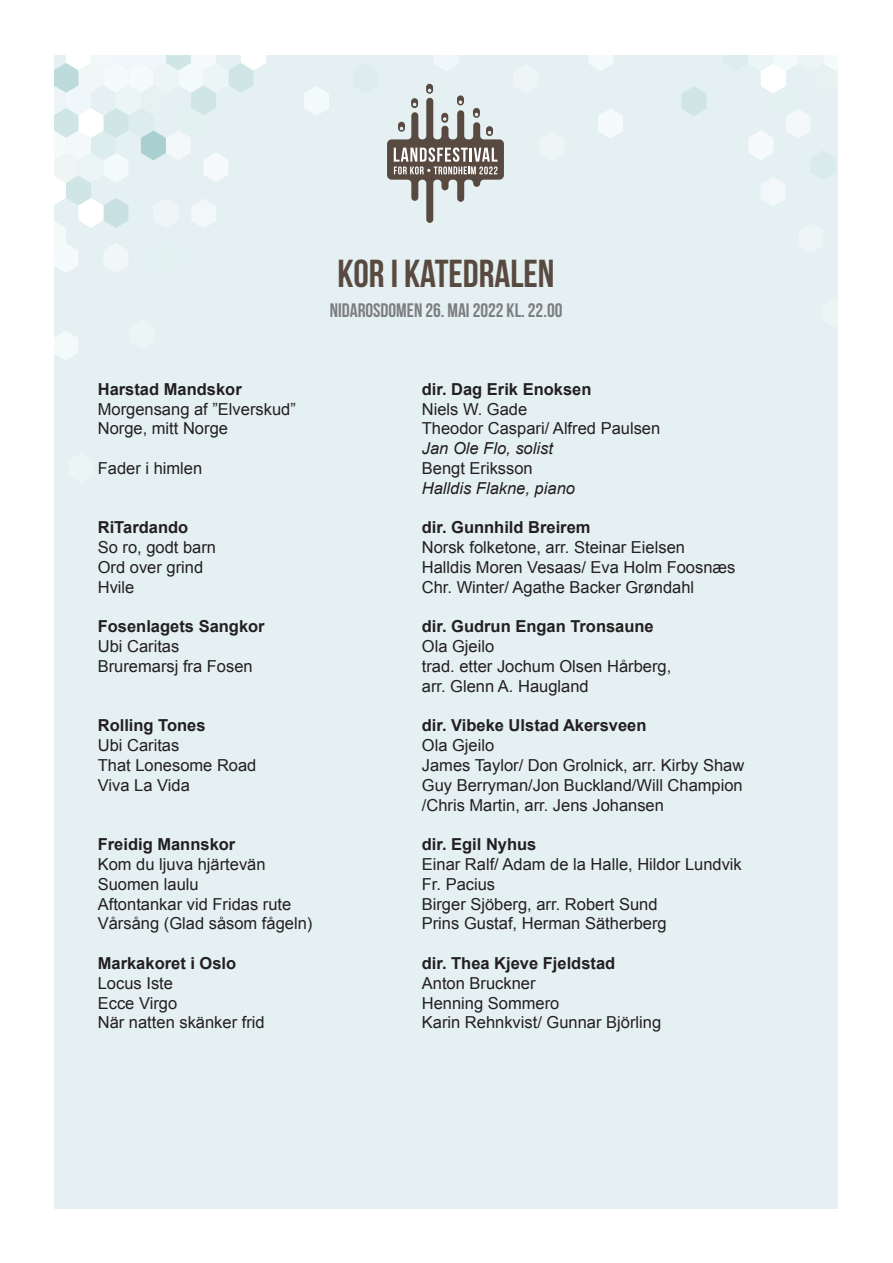
<style>
.page{position:relative;width:893px;height:1263px;background:#fff}
.page>*{position:absolute;margin:0;border:0;box-sizing:border-box;transform-origin:0 0}
.t1{font:39px "Bebas Neue";color:#594a41}
.t2{font:19.5px "Bebas Neue";color:#7c7e81}
.t3{font:16.5px/19.8px "Arial";color:#231f20}
.t4{font:700 16.5px "Arial";color:#231f20}
.t5{font:italic 16.5px "Arial";color:#231f20}
.s1{font-style:italic}
</style>
<div class="page">
<div style="left:54px;top:54px;width:785px;height:1155px;background:#e4f0f1"></div>
<svg style="left:434px;top:54px;width:25px;height:17px"></svg>
<svg style="left:681px;top:54px;width:157px;height:152px"></svg>
<svg style="left:588px;top:54px;width:25px;height:17px"></svg>
<svg style="left:598px;top:109px;width:25px;height:29px"></svg>
<svg style="left:387px;top:84px;width:117px;height:139px"></svg>
<svg style="left:54px;top:54px;width:212px;height:219px"></svg>
<svg style="left:54px;top:331px;width:24px;height:29px"></svg>
<svg style="left:304px;top:86px;width:25px;height:29px"></svg>
<div style="left:838px;top:0;width:55px;height:1263px;background:#fff"></div>
<p class="t1" style="left:338px;top:252px;width:218px">KOR I KATEDRALEN</p>
<p class="t2" style="left:330px;top:300px;width:234px">NIDAROSDOMEN 26. MAI 2022 KL. 22.00</p>
<p class="t4" style="left:98px;top:378px;width:145px">Harstad Mandskor</p>
<p class="t4" style="left:422px;top:378px;width:171px">dir. Dag Erik Enoksen</p>
<p class="t3" style="left:98px;top:399px;width:200px">Morgensang af ”Elverskud”</p>
<p class="t3" style="left:422px;top:399px;width:107px">Niels W. Gade</p>
<p class="t3" style="left:98px;top:419px;width:132px">Norge, mitt Norge</p>
<p class="t3" style="left:422px;top:419px;width:240px">Theodor Caspari/ Alfred Paulsen<br><span class="s1">Jan Ole Flo, solist</span></p>
<p class="t3" style="left:98px;top:458px;width:106px">Fader i himlen</p>
<p class="t3" style="left:422px;top:458px;width:112px">Bengt Eriksson</p>
<p class="t5" style="left:422px;top:477px;width:155px">Halldis Flakne, piano</p>
<p class="t4" style="left:98px;top:517px;width:92px">RiTardando</p>
<p class="t4" style="left:422px;top:517px;width:170px">dir. Gunnhild Breirem</p>
<p class="t3" style="left:98px;top:538px;width:120px">So ro, godt barn</p>
<p class="t3" style="left:422px;top:538px;width:265px">Norsk folketone, arr. Steinar Eielsen</p>
<p class="t3" style="left:98px;top:557px;width:107px">Ord over grind</p>
<p class="t3" style="left:422px;top:557px;width:315px">Halldis Moren Vesaas/ Eva Holm Foosnæs</p>
<p class="t3" style="left:98px;top:577px;width:38px">Hvile</p>
<p class="t3" style="left:422px;top:577px;width:274px">Chr. Winter/ Agathe Backer Grøndahl</p>
<p class="t4" style="left:98px;top:616px;width:168px">Fosenlagets Sangkor</p>
<p class="t4" style="left:422px;top:616px;width:233px">dir. Gudrun Engan Tronsaune</p>
<p class="t3" style="left:98px;top:637px;width:83px">Ubi Caritas</p>
<p class="t3" style="left:422px;top:637px;width:74px">Ola Gjeilo</p>
<p class="t3" style="left:98px;top:656px;width:156px">Bruremarsj fra Fosen</p>
<p class="t3" style="left:422px;top:656px;width:251px">trad. etter Jochum Olsen Hårberg,</p>
<p class="t3" style="left:422px;top:676px;width:168px">arr. Glenn A. Haugland</p>
<p class="t4" style="left:98px;top:715px;width:109px">Rolling Tones</p>
<p class="t4" style="left:422px;top:715px;width:226px">dir. Vibeke Ulstad Akersveen</p>
<p class="t3" style="left:98px;top:736px;width:83px">Ubi Caritas</p>
<p class="t3" style="left:422px;top:736px;width:74px">Ola Gjeilo</p>
<p class="t3" style="left:98px;top:755px;width:160px">That Lonesome Road</p>
<p class="t3" style="left:422px;top:755px;width:324px">James Taylor/ Don Grolnick, arr. Kirby Shaw</p>
<p class="t3" style="left:98px;top:775px;width:94px">Viva La Vida</p>
<p class="t3" style="left:422px;top:775px;width:322px">Guy Berryman/Jon Buckland/Will Champion</p>
<p class="t3" style="left:422px;top:795px;width:244px">/Chris Martin, arr. Jens Johansen</p>
<p class="t4" style="left:98px;top:833px;width:139px">Freidig Mannskor</p>
<p class="t4" style="left:422px;top:833px;width:116px">dir. Egil Nyhus</p>
<p class="t3" style="left:98px;top:854px;width:169px">Kom du ljuva hjärtevän</p>
<p class="t3" style="left:422px;top:854px;width:322px">Einar Ralf/ Adam de la Halle, Hildor Lundvik</p>
<p class="t3" style="left:98px;top:874px;width:102px">Suomen laulu</p>
<p class="t3" style="left:422px;top:874px;width:75px">Fr. Pacius</p>
<p class="t3" style="left:98px;top:894px;width:195px">Aftontankar vid Fridas rute</p>
<p class="t3" style="left:422px;top:894px;width:237px">Birger Sjöberg, arr. Robert Sund</p>
<p class="t3" style="left:98px;top:914px;width:216px">Vårsång (Glad såsom fågeln)</p>
<p class="t3" style="left:422px;top:914px;width:246px">Prins Gustaf, Herman Sätherberg</p>
<p class="t4" style="left:98px;top:952px;width:140px">Markakoret i Oslo</p>
<p class="t4" style="left:422px;top:952px;width:195px">dir. Thea Kjeve Fjeldstad</p>
<p class="t3" style="left:98px;top:973px;width:77px">Locus Iste</p>
<p class="t3" style="left:422px;top:973px;width:115px">Anton Bruckner</p>
<p class="t3" style="left:98px;top:993px;width:81px">Ecce Virgo</p>
<p class="t3" style="left:422px;top:993px;width:139px">Henning Sommero</p>
<p class="t3" style="left:98px;top:1013px;width:168px">När natten skänker frid</p>
<p class="t3" style="left:422px;top:1013px;width:241px">Karin Rehnkvist/ Gunnar Björling</p>
</div>
